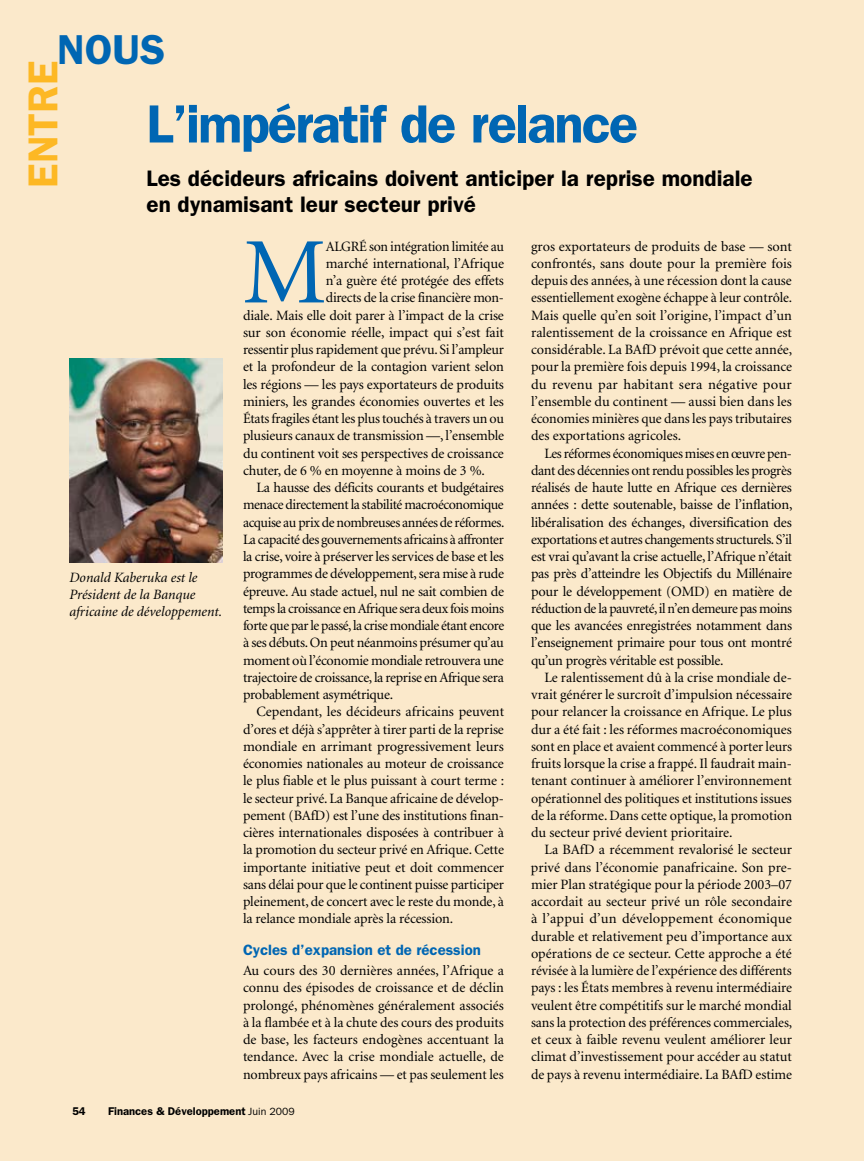
<style>
.page{position:relative;width:864px;height:1161px;background:#fbe9cb}
.page>*{position:absolute;margin:0;border:0;box-sizing:border-box;transform-origin:0 0}
.t1{font:93.9px "Minion";color:#0066b3}
.t2{font:600 54px "Franklin Gothic";letter-spacing:-.035em;color:#0066b3}
.t3{font:600 42px "Franklin Gothic";color:#fdb824}
.t4{font:600 42px "Franklin Gothic";color:#0066b3}
.t5{font:600 22.5px/25.5px "Franklin Gothic";color:#000}
.t6{font:600 15px "Franklin Gothic";color:#0066b3}
.t7{font:14.25px/17.2px "Minion";letter-spacing:-.01em;color:#000;text-align:justify}
.t8{font:14.25px "Minion";letter-spacing:-.03em;color:#000}
.t9{font:italic 14.25px/17.2px "Minion";color:#000}
.t10{font:600 11.25px "Franklin Gothic";color:#000}
.s1{font-weight:400;font-size:10.5px}
</style>
<div class="page">
<img style="left:69px;top:358px;width:153px;height:204px">
<h3 class="t4" style="left:57px;top:25px;width:110px">NOUS</h3>
<h3 class="t3" style="left:18px;top:188px;width:128px;rotate:-90deg">ENTRE</h3>
<h2 class="t2" style="left:147px;top:92px;width:493px">L’impératif de relance</h2>
<h3 class="t5" style="left:147px;top:166px;width:608px">Les décideurs africains doivent anticiper la reprise mondiale en dynamisant leur secteur privé</h3>
<p class="t9" style="left:69px;top:569px;width:152px">Donald Kaberuka est le<br>Président de la Banque africaine de développement.-</p>
<h1 class="t1" style="left:243px;top:226px;width:85px">M</h1>
<p class="t7" style="left:326px;top:238px;width:180px">algré son intégration limitée au</p>
<p class="t7" style="left:326px;top:255px;width:180px">marché international, l’Afrique</p>
<p class="t7" style="left:326px;top:273px;width:180px">n’a guère été protégée des effets</p>
<p class="t7" style="left:326px;top:290px;width:180px">directs de la crise financière mon-</p>
<p class="t7" style="left:243px;top:307px;width:262px">diale. Mais elle doit parer à l’impact de la crise</p>
<p class="t7" style="left:243px;top:324px;width:262px">sur son économie réelle, impact qui s’est fait</p>
<p class="t7" style="left:243px;top:342px;width:262px">ressentir plus rapidement que prévu. Si l’ampleur</p>
<p class="t7" style="left:243px;top:359px;width:262px">et la profondeur de la contagion varient selon</p>
<p class="t7" style="left:243px;top:376px;width:263px">les régions — les pays exportateurs de produits</p>
<p class="t7" style="left:243px;top:393px;width:262px">miniers, les grandes économies ouvertes et les</p>
<p class="t7" style="left:243px;top:411px;width:263px">États fragiles étant les plus touchés à travers un ou</p>
<p class="t7" style="left:243px;top:428px;width:263px">plusieurs canaux de transmission —, l’ensemble</p>
<p class="t7" style="left:243px;top:445px;width:262px">du continent voit ses perspectives de croissance</p>
<p class="t7" style="left:243px;top:462px;width:244px">chuter, de 6 % en moyenne à moins de 3 %.</p>
<p class="t7" style="left:256px;top:480px;width:249px">La hausse des déficits courants et budgétaires</p>
<p class="t8" style="left:243px;top:498px;width:262px">menace directement la stabilité macroéconomique</p>
<p class="t8" style="left:243px;top:515px;width:263px">acquise au prix de nombreuses années de réformes.</p>
<p class="t8" style="left:243px;top:532px;width:262px">La capacité des gouvernements africains à affronter</p>
<p class="t7" style="left:243px;top:549px;width:263px">la crise, voire à préserver les services de base et les</p>
<p class="t7" style="left:243px;top:566px;width:263px">programmes de développement, sera mise à rude</p>
<p class="t7" style="left:243px;top:583px;width:263px">épreuve. Au stade actuel, nul ne sait combien de</p>
<p class="t8" style="left:243px;top:601px;width:262px">temps la croissance en Afrique sera deux fois moins</p>
<p class="t8" style="left:243px;top:619px;width:263px">forte que par le passé, la crise mondiale étant encore</p>
<p class="t7" style="left:243px;top:635px;width:262px">à ses débuts. On peut néanmoins présumer qu’au</p>
<p class="t7" style="left:243px;top:652px;width:262px">moment où l’économie mondiale retrouvera une</p>
<p class="t7" style="left:243px;top:669px;width:262px">trajectoire de croissance, la reprise en Afrique sera</p>
<p class="t7" style="left:243px;top:687px;width:152px">probablement asymétrique.</p>
<p class="t7" style="left:256px;top:704px;width:249px">Cependant, les décideurs africains peuvent</p>
<p class="t7" style="left:243px;top:721px;width:262px">d’ores et déjà s’apprêter à tirer parti de la reprise</p>
<p class="t7" style="left:243px;top:738px;width:262px">mondiale en arrimant progressivement leurs</p>
<p class="t7" style="left:243px;top:756px;width:262px">économies nationales au moteur de croissance</p>
<p class="t7" style="left:243px;top:773px;width:263px">le plus fiable et le plus puissant à court terme :</p>
<p class="t7" style="left:243px;top:790px;width:263px">le secteur privé. La Banque africaine de dévelop-</p>
<p class="t7" style="left:243px;top:807px;width:263px">pement (BAfD) est l’une des institutions finan-</p>
<p class="t7" style="left:243px;top:825px;width:263px">cières internationales disposées à contribuer à</p>
<p class="t7" style="left:243px;top:842px;width:262px">la promotion du secteur privé en Afrique. Cette</p>
<p class="t7" style="left:243px;top:859px;width:263px">importante initiative peut et doit commencer</p>
<p class="t7" style="left:243px;top:876px;width:263px">sans délai pour que le continent puisse participer</p>
<p class="t7" style="left:243px;top:894px;width:263px">pleinement, de concert avec le reste du monde, à</p>
<p class="t7" style="left:243px;top:911px;width:212px">la relance mondiale après la récession.</p>
<p class="t6" style="left:243px;top:941px;width:239px">Cycles d’expansion et de récession</p>
<p class="t7" style="left:243px;top:963px;width:263px">Au cours des 30 dernières années, l’Afrique a connu des épisodes de croissance et de déclin prolongé, phénomènes généralement associés à la flambée et à la chute des cours des produits de base, les facteurs endogènes accentuant la tendance. Avec la crise mondiale actuelle, de nombreux pays africains — et pas seulement les</p>
<p class="t10" style="left:72px;top:1105px;width:15px">54</p>
<p class="t10" style="left:108px;top:1105px;width:188px">Finances &amp; Développement <span class="s1">Juin 2009</span></p>
<p class="t7" style="left:531px;top:238px;width:263px">gros exportateurs de produits de base — sont confrontés, sans doute pour la première fois depuis des années, à une récession dont la cause essentiellement exogène échappe à leur contrôle.<br>Mais quelle qu’en soit l’origine, l’impact d’un ralentissement de la croissance en Afrique est considérable. La BAfD prévoit que cette année, pour la première fois depuis 1994, la croissance du revenu par habitant sera négative pour l’ensemble du continent — aussi bien dans les économies minières que dans les pays tributaires des exportations agricoles.</p>
<p class="t7" style="left:531px;top:445px;width:263px;text-indent:14px">Les réformes économiques mises en œuvre pen&shy;dant des décennies ont rendu possibles les progrès réalisés de haute lutte en Afrique ces dernières années : dette soutenable, baisse de l’inflation, libéralisation des échanges, diversification des exportations et autres changements structurels. S’il est vrai qu’avant la crise actuelle, l’Afrique n’était pas près d’atteindre les Objectifs du Millénaire pour le développement (OMD) en matière de réduction de la pauvreté, il n’en demeure pas moins que les avancées enregistrées notamment dans l’enseignement primaire pour tous ont montré qu’un progrès véritable est possible.</p>
<p class="t7" style="left:531px;top:669px;width:263px;text-indent:14px">Le ralentissement dû à la crise mondiale de&shy;vrait générer le surcroît d’impulsion nécessaire pour relancer la croissance en Afrique. Le plus dur a été fait : les réformes macroéconomiques sont en place et avaient commencé à porter leurs fruits lorsque la crise a frappé. Il faudrait main&shy;tenant continuer à améliorer l’environnement opérationnel des politiques et institutions issues de la réforme. Dans cette optique, la promotion du secteur privé devient prioritaire.</p>
<p class="t7" style="left:531px;top:842px;width:263px;text-indent:14px">La BAfD a récemment revalorisé le secteur privé dans l’économie panafricaine. Son pre&shy;mier Plan stratégique pour la période 2003–07 accordait au secteur privé un rôle secondaire à l’appui d’un développement économique durable et relativement peu d’importance aux opérations de ce secteur. Cette approche a été révisée à la lumière de l’expérience des différents pays : les États membres à revenu intermédiaire veulent être compétitifs sur le marché mondial sans la protection des préférences commerciales, et ceux à faible revenu veulent améliorer leur climat d’investissement pour accéder au statut de pays à revenu intermédiaire. La BAfD estime</p>
</div>
